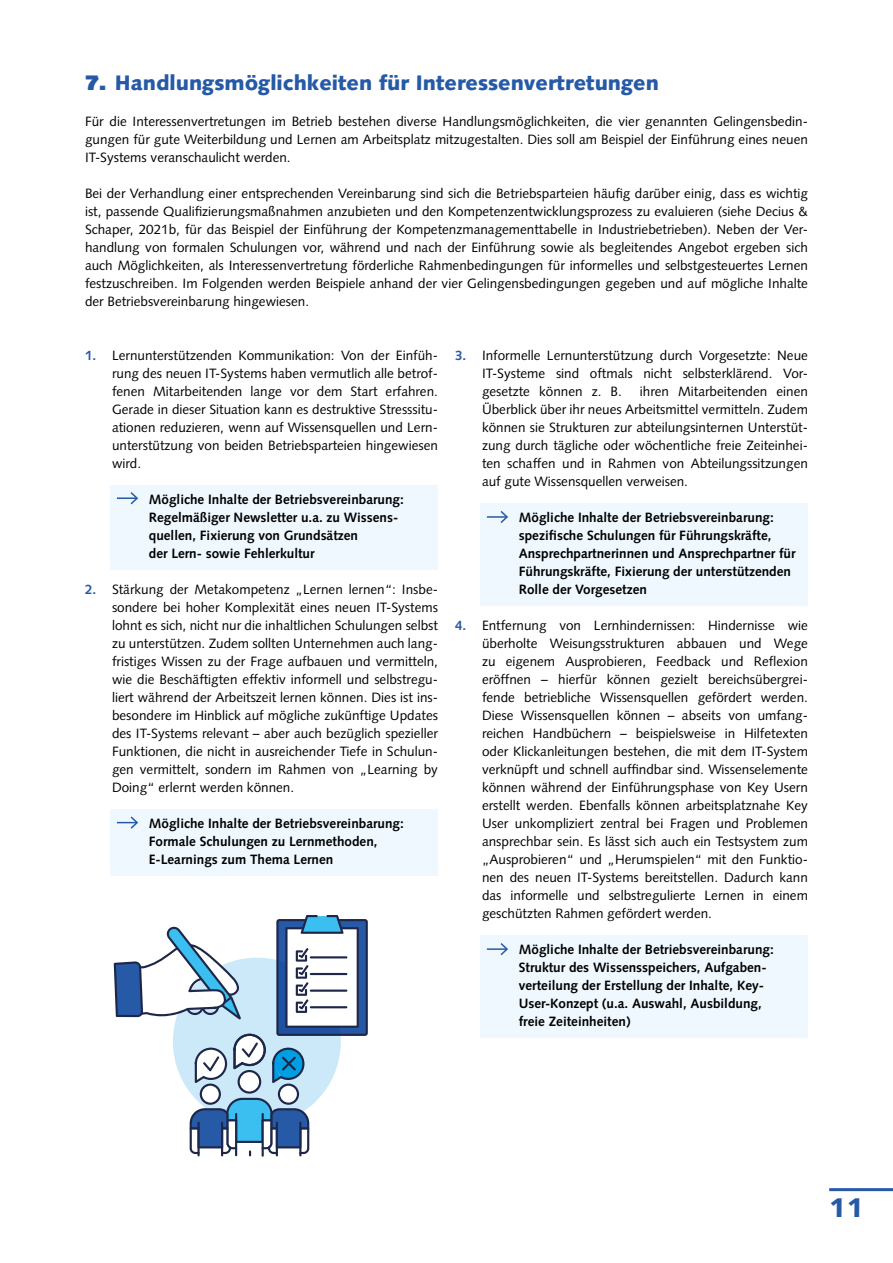
<style>
.page{position:relative;width:893px;height:1263px;background:#fff}
.page>*{position:absolute;margin:0;border:0;box-sizing:border-box;transform-origin:0 0}
.t1{font:900 27px "Syntax LT Std";color:#265aa6}
.t2{font:900 21px "Syntax LT Std";color:#265aa6}
.t3{font:13.5px/18px "Syntax LT Std";color:#000;text-align:justify}
.t4{font:700 13.5px/18px "Syntax LT Std";color:#000}
.s1{font-style:inherit}
.s2{font-weight:700;color:#265aa6}
</style>
<div class="page">
<hr style="left:829px;top:1188px;width:64px;height:3px;background:#265aa6">
<div style="left:111px;top:485px;width:327px;height:85px;background:#eef8fe"></div>
<div style="left:111px;top:809px;width:327px;height:67px;background:#eef8fe"></div>
<hr style="left:117px;top:497px;width:20px;height:2px;background:#265aa6">
<svg style="left:129px;top:492px;width:9px;height:13px"></svg>
<svg style="left:117px;top:816px;width:21px;height:13px"></svg>
<div style="left:480px;top:503px;width:328px;height:103px;background:#eef8fe"></div>
<div style="left:480px;top:935px;width:328px;height:103px;background:#eef8fe"></div>
<hr style="left:487px;top:516px;width:20px;height:2px;background:#265aa6">
<svg style="left:499px;top:511px;width:9px;height:12px"></svg>
<hr style="left:487px;top:948px;width:20px;height:2px;background:#265aa6">
<svg style="left:499px;top:943px;width:9px;height:13px"></svg>
<svg style="left:114px;top:915px;width:254px;height:242px"></svg>
<h2 class="t2" style="left:85px;top:70px;width:575px"><span class="s1">7.</span> Handlungsmöglichkeiten für Interessenvertretungen</h2>
<p class="t3" style="left:85px;top:112px;width:724px">Für die Interessenvertretungen im Betrieb bestehen diverse Handlungsmöglichkeiten, die vier genannten Gelingensbedin&shy;gungen für gute Weiterbildung und Lernen am Arbeitsplatz mitzugestalten. Dies soll am Beispiel der Einführung eines neuen IT-Systems veranschaulicht werden.</p>
<p class="t3" style="left:85px;top:184px;width:724px">Bei der Verhandlung einer entsprechenden Vereinbarung sind sich die Betriebsparteien häufig darüber einig, dass es wichtig ist, passende Qualifizierungsmaßnahmen anzubieten und den Kompetenzentwicklungsprozess zu evaluieren (siehe Decius &amp; Schaper, 2021b, für das Beispiel der Einführung der Kompetenzmanagementtabelle in Industriebetrieben). Neben der Ver&shy;handlung von formalen Schulungen vor, während und nach der Einführung sowie als begleitendes Angebot ergeben sich auch Möglichkeiten, als Interessenvertretung förderliche Rahmenbedingungen für informelles und selbstgesteuertes Lernen festzuschreiben. Im Folgenden werden Beispiele anhand der vier Gelingensbedingungen gegeben und auf mögliche Inhalte der Betriebsvereinbarung hingewiesen.</p>
<p class="t3" style="left:112px;top:346px;width:327px;text-indent:-27px"><span class="s2">1.</span> Lernunterstützenden Kommunikation: Von der Einfüh&shy;rung des neuen IT-Systems haben vermutlich alle betrof&shy;fenen Mitarbeitenden lange vor dem Start erfahren.<br>Gerade in dieser Situation kann es destruktive Stresssitu&shy;ationen reduzieren, wenn auf Wissensquellen und Lern&shy;unterstützung von beiden Betriebsparteien hingewiesen wird.</p>
<p class="t4" style="left:149px;top:490px;width:257px">Mögliche Inhalte der Betriebsvereinbarung:<br>Regelmäßiger Newsletter u.a. zu Wissens&shy;quellen, Fixierung von Grundsätzen<br>der Lern- sowie Fehlerkultur</p>
<p class="t3" style="left:112px;top:580px;width:327px;text-indent:-27px"><span class="s2">2.</span> Stärkung der Metakompetenz „Lernen lernen“: Insbe&shy;sondere bei hoher Komplexität eines neuen IT-Systems lohnt es sich, nicht nur die inhaltlichen Schulungen selbst zu unterstützen. Zudem sollten Unternehmen auch lang&shy;fristiges Wissen zu der Frage aufbauen und vermitteln, wie die Beschäftigten effektiv informell und selbstregu&shy;liert während der Arbeitszeit lernen können. Dies ist ins&shy;besondere im Hinblick auf mögliche zukünftige Updates des IT-Systems relevant – aber auch bezüglich spezieller Funktionen, die nicht in ausreichender Tiefe in Schulun&shy;gen vermittelt, sondern im Rahmen von „Learning by Doing“ erlernt werden können.</p>
<p class="t4" style="left:149px;top:814px;width:257px">Mögliche Inhalte der Betriebsvereinbarung:<br>Formale Schulungen zu Lernmethoden,<br>E-Learnings zum Thema Lernen</p>
<p class="t3" style="left:482px;top:346px;width:327px;text-indent:-27px"><span class="s2">3.</span> Informelle Lernunterstützung durch Vorgesetzte: Neue IT-Systeme sind oftmals nicht selbsterklärend. Vor&shy;gesetzte können z. B.</p>
<p class="t3" style="left:482px;top:382px;width:327px;text-indent:158px">ihren Mitarbeitenden einen Überblick über ihr neues Arbeitsmittel vermitteln. Zudem können sie Strukturen zur abteilungsinternen Unterstüt&shy;zung durch tägliche oder wöchentliche freie Zeiteinhei&shy;ten schaffen und in Rahmen von Abteilungssitzungen auf gute Wissensquellen verweisen.</p>
<p class="t4" style="left:519px;top:508px;width:278px">Mögliche Inhalte der Betriebsvereinbarung: spezifische Schulungen für Führungskräfte, Ansprechpartnerinnen und Ansprechpartner für Führungskräfte, Fixierung der unterstützenden Rolle der Vorgesetzen</p>
<p class="t3" style="left:482px;top:616px;width:327px;text-indent:-27px"><span class="s2">4.</span> Entfernung von Lernhindernissen: Hindernisse wie überholte Weisungsstrukturen abbauen und Wege zu eigenem Ausprobieren, Feedback und Reflexion eröffnen – hierfür können gezielt bereichsübergrei&shy;fende betriebliche Wissensquellen gefördert werden.<br>Diese Wissensquellen können – abseits von umfang&shy;reichen Handbüchern – beispielsweise in Hilfetexten oder Klickanleitungen bestehen, die mit dem IT-System verknüpft und schnell auffindbar sind. Wissenselemente können während der Einführungsphase von Key Usern erstellt werden. Ebenfalls können arbeitsplatznahe Key User unkompliziert zentral bei Fragen und Problemen ansprechbar sein. Es lässt sich auch ein Testsystem zum „Ausprobieren“ und „Herumspielen“ mit den Funktio&shy;nen des neuen IT-Systems bereitstellen. Dadurch kann das informelle und selbstregulierte Lernen in einem geschützten Rahmen gefördert werden.</p>
<p class="t4" style="left:519px;top:940px;width:257px">Mögliche Inhalte der Betriebsvereinbarung:<br>Struktur des Wissensspeichers, Aufgaben&shy;verteilung der Erstellung der Inhalte, Key-User-Konzept (u.a. Auswahl, Ausbildung, freie Zeiteinheiten)</p>
<h1 class="t1" style="left:829px;top:1192px;width:36px">11</h1>
</div>
